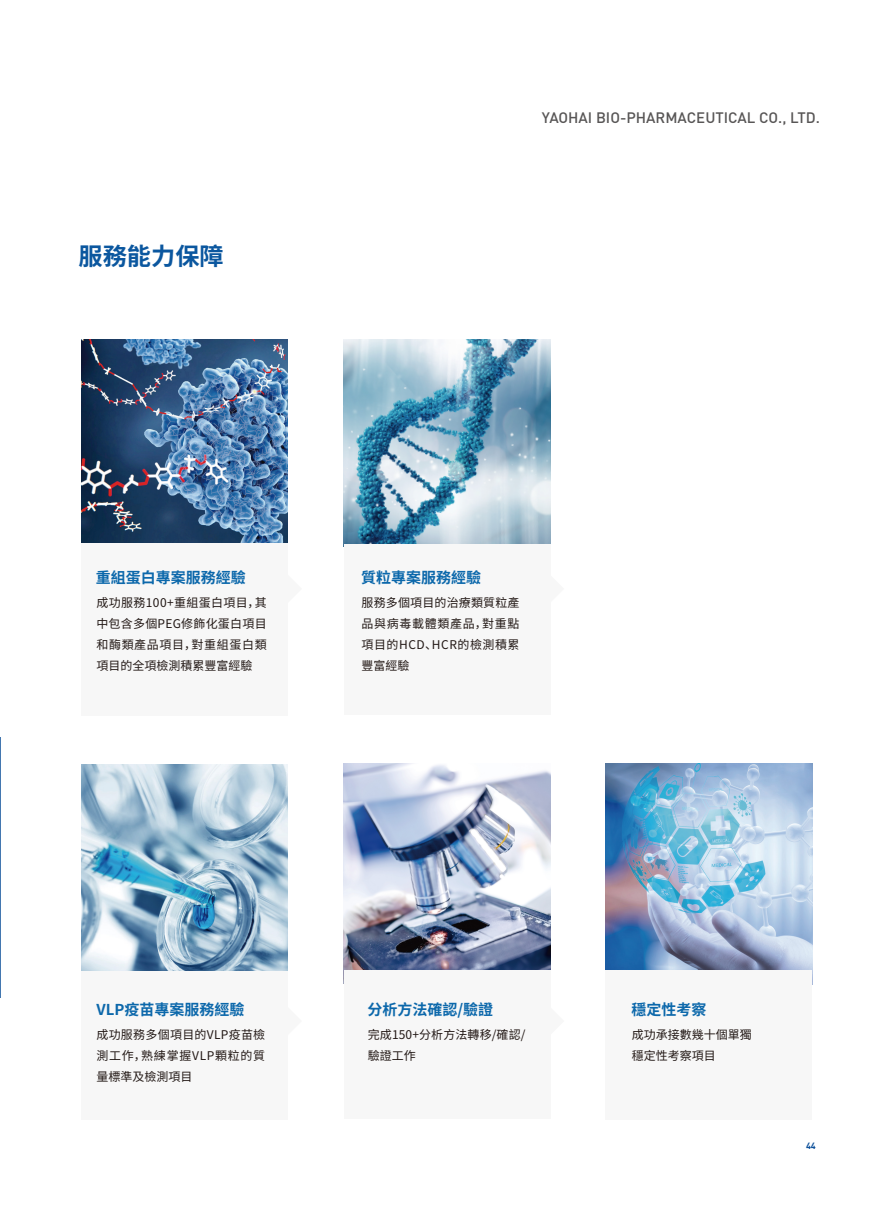
<style>
.page{position:relative;width:893px;height:1212px;background:#fff}
.page>*{position:absolute;margin:0;border:0;box-sizing:border-box;transform-origin:0 0}
.t1{font:700 24.15px "Source Han Sans CN";color:#0b579f}
.t2{font:700 15px "Source Han Sans CN";color:#0c68ab}
.t3{font:500 15px "DIN Pro";color:#585656}
.t4{font:12px/21px "Source Han Sans CN";letter-spacing:.02em;color:#221815;text-align:justify}
.t5{font:12px/21px "Source Han Sans CN";color:#221815}
.t6{font:700 9px "DIN Pro";color:#0d509a}
</style>
<div class="page">
<hr style="left:0;top:737px;width:1px;height:261px;background:#0d509a">
<img style="left:81px;top:765px;width:207px;height:206px">
<img style="left:605px;top:763px;width:207px;height:207px">
<div style="left:81px;top:971px;width:207px;height:148px;background:#f7f7f7"></div>
<div style="left:605px;top:970px;width:207px;height:149px;background:#f7f7f7"></div>
<img style="left:344px;top:763px;width:206px;height:207px">
<div style="left:344px;top:970px;width:206px;height:148px;background:#f7f7f7"></div>
<img style="left:81px;top:339px;width:207px;height:204px">
<div style="left:81px;top:543px;width:207px;height:172px;background:#f7f7f7"></div>
<img style="left:344px;top:339px;width:206px;height:205px">
<div style="left:344px;top:544px;width:206px;height:170px;background:#f7f7f7"></div>
<h1 class="t1" style="left:79px;top:243px;width:147px">服務能力保障</h1>
<p class="t3" style="left:542px;top:107px;width:280px">YAOHAI BIO-PHARMACEUTICAL CO., LTD.</p>
<p class="t2" style="left:96px;top:569px;width:152px">重組蛋白專案服務經驗</p>
<p class="t2" style="left:361px;top:569px;width:121px">質粒專案服務經驗</p>
<p class="t4" style="left:96px;top:592px;width:172px">成功服務100+重組蛋白項目，其中包含多個PEG修飾化蛋白項目和酶類產品項目，對重組蛋白類項目的全項檢測積累豐富經驗</p>
<p class="t4" style="left:362px;top:592px;width:159px">服務多個項目的治療類質粒產品與病毒載體類產品，對重點項目的HCD、HCR的檢測積累豐富經驗</p>
<p class="t2" style="left:96px;top:1001px;width:149px">VLP疫苗專案服務經驗</p>
<p class="t2" style="left:631px;top:1001px;width:76px">穩定性考察</p>
<p class="t2" style="left:367px;top:1001px;width:127px">分析方法確認/驗證</p>
<p class="t4" style="left:368px;top:1024px;width:159px">完成150+分析方法轉移/確認/驗證工作</p>
<p class="t4" style="left:96px;top:1024px;width:170px">成功服務多個項目的VLP疫苗檢測工作，熟練掌握VLP顆粒的質量標準及檢測項目</p>
<p class="t5" style="left:632px;top:1024px;width:121px">成功承接數幾十個單獨穩定性考察項目</p>
<p class="t6" style="left:806px;top:1139px;width:11px">44</p>
</div>
